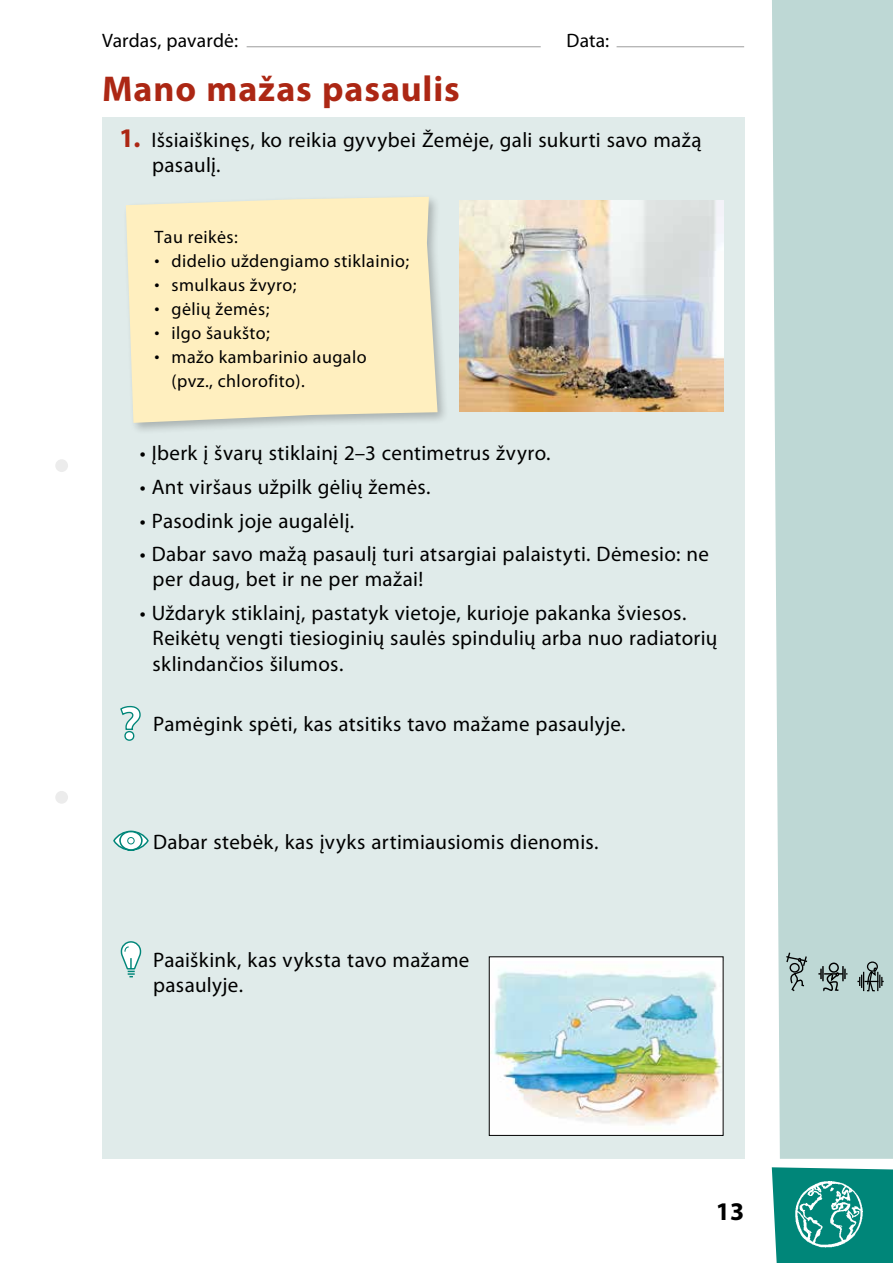
<style>
.page{position:relative;width:893px;height:1263px;background:#fff}
.page>*{position:absolute;margin:0;border:0;box-sizing:border-box;transform-origin:0 0}
.t1{font:700 36px "Myriad Pro";letter-spacing:.025em;color:#ac2714}
.t2{font:700 25.5px "Myriad Pro";color:#000}
.t3{font:21px/25.2px "Myriad Pro";letter-spacing:.015em;color:#000}
.t4{font:19.5px "Myriad Pro";letter-spacing:.01em;color:#000}
.t5{font:18px/24px "Myriad Pro";letter-spacing:.025em;color:#000}
.s1{font-weight:700;font-size:27px;color:#ac2714}
</style>
<div class="page">
<div style="left:772px;top:0;width:121px;height:1159px;background:#bed8d5"></div>
<svg style="left:772px;top:1167px;width:121px;height:96px;background:#108e81"></svg>
<img style="left:789px;top:1167px;width:89px;height:87px">
<hr style="left:247px;top:46px;width:294px;height:1px;background:#9c9c9d">
<hr style="left:617px;top:46px;width:127px;height:1px;background:#9c9c9d">
<div style="left:55px;top:459px;width:13px;height:13px;background:#ececec;border-radius:50%"></div>
<div style="left:55px;top:791px;width:13px;height:13px;background:#ececec;border-radius:50%"></div>
<div style="left:102px;top:117px;width:642px;height:1042px;background:#e0ebea"></div>
<img style="left:491px;top:961px;width:230px;height:171px">
<img style="left:460px;top:201px;width:263px;height:210px">
<svg style="left:785px;top:951px;width:24px;height:41px"></svg>
<div style="left:867px;top:961px;width:11px;height:11px;border:1px solid #000;border-radius:50%"></div>
<svg style="left:857px;top:967px;width:27px;height:25px"></svg>
<div style="left:829px;top:962px;width:10px;height:11px;border:1px solid #000;border-radius:50%"></div>
<svg style="left:818px;top:966px;width:29px;height:26px"></svg>
<div style="left:122px;top:193px;width:328px;height:243px;background:#000;opacity:.25"></div>
<svg style="left:126px;top:197px;width:312px;height:226px;background:#fbedc0"></svg>
<svg style="left:113px;top:830px;width:36px;height:21px"></svg>
<svg style="left:120px;top:831px;width:22px;height:19px"></svg>
<div style="left:119px;top:831px;width:24px;height:20px;border:2px solid #008679;border-radius:50%"></div>
<div style="left:128px;top:837px;width:6px;height:7px;background:#fff;border-radius:50%"></div>
<div style="left:127px;top:837px;width:8px;height:7px;border:1px solid #008679;border-radius:50%"></div>
<svg style="left:120px;top:941px;width:22px;height:37px"></svg>
<svg style="left:120px;top:705px;width:21px;height:36px"></svg>
<p class="t4" style="left:102px;top:27px;width:138px">Vardas, pavardė:</p>
<p class="t4" style="left:567px;top:27px;width:44px">Data:</p>
<h1 class="t1" style="left:102px;top:65px;width:359px">Mano mažas pasaulis</h1>
<p class="t3" style="left:152px;top:126px;width:551px;text-indent:-33px"><span class="s1">1.</span> Išsiaiškinęs, ko reikia gyvybei Žemėje, gali sukurti savo mažą pasaulį.</p>
<p class="t5" style="left:155px;top:225px;width:85px">Tau reikės:</p>
<p class="t5" style="left:155px;top:249px;width:256px">• didelio uždengiamo stiklainio;</p>
<p class="t5" style="left:155px;top:273px;width:143px">• smulkaus žvyro;</p>
<p class="t5" style="left:155px;top:297px;width:116px">• gėlių žemės;</p>
<p class="t5" style="left:155px;top:321px;width:117px">• ilgo šaukšto;</p>
<p class="t5" style="left:172px;top:345px;width:197px;text-indent:-17px">• mažo kambarinio augalo (pvz., chlorofito).</p>
<p class="t3" style="left:140px;top:440px;width:412px">• Įberk į švarų stiklainį 2–3 centimetrus žvyro.</p>
<p class="t3" style="left:140px;top:473px;width:292px">• Ant viršaus užpilk gėlių žemės.</p>
<p class="t3" style="left:140px;top:507px;width:216px">• Pasodink joje augalėlį.</p>
<p class="t3" style="left:153px;top:541px;width:558px;text-indent:-13px">• Dabar savo mažą pasaulį turi atsargiai palaistyti. Dėmesio: ne per daug, bet ir ne per mažai!</p>
<p class="t3" style="left:153px;top:600px;width:566px;text-indent:-13px">• Uždaryk stiklainį, pastatyk vietoje, kurioje pakanka šviesos.<br>Reikėtų vengti tiesioginių saulės spindulių arba nuo radiatorių sklindančios šilumos.</p>
<p class="t3" style="left:153px;top:711px;width:474px">Pamėgink spėti, kas atsitiks tavo mažame pasaulyje.</p>
<p class="t3" style="left:153px;top:828px;width:447px">Dabar stebėk, kas įvyks artimiausiomis dienomis.</p>
<p class="t3" style="left:153px;top:947px;width:318px">Paaiškink, kas vyksta tavo mažame pasaulyje.</p>
<p class="t2" style="left:716px;top:1195px;width:30px">13</p>
</div>
